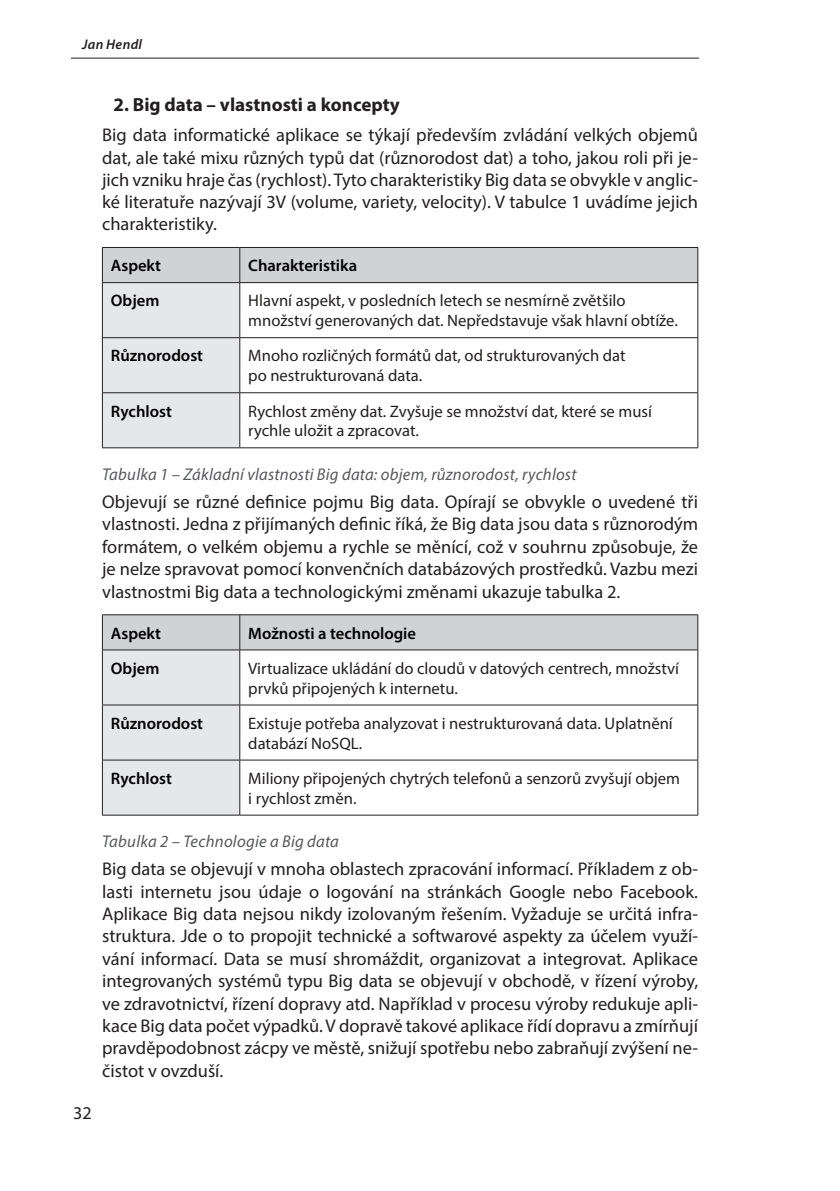
<style>
.page{position:relative;width:840px;height:1191px;background:#fff}
.page>*{position:absolute;margin:0;border:0;box-sizing:border-box;transform-origin:0 0}
.podnadpisy{font:700 19px "Myriad Pro";color:#231f20}
.prvni_odstavec{font:18.4px/22.4px "Myriad Pro";color:#231f20;text-align:justify}
.t1{font:18px "Myriad Pro";color:#231f20}
.popisky_obrazek{font:italic 17px "Myriad Pro";letter-spacing:.015em;color:#57585a}
.tabulka_obsah{font:16.6px/20px "Myriad Pro";color:#231f20}
.tabulka_popisek{font:600 16.6px "Myriad Pro";color:#000}
.t2{font:italic 600 14px "Myriad Pro";letter-spacing:.025em;color:#231f20}
</style>
<div class="page">
<hr style="left:71px;top:58px;width:627px;height:1px;background:#231f20">
<svg style="left:103px;top:248px;width:594px;height:199px"></svg>
<hr style="left:239px;top:248px;width:1px;height:34px;background:#231f20">
<hr style="left:239px;top:283px;width:1px;height:54px;background:#231f20">
<hr style="left:102px;top:337px;width:138px;height:1px;background:#231f20">
<hr style="left:240px;top:337px;width:457px;height:1px;background:#231f20">
<hr style="left:239px;top:338px;width:1px;height:54px;background:#231f20">
<hr style="left:102px;top:392px;width:138px;height:1px;background:#231f20">
<hr style="left:240px;top:392px;width:457px;height:1px;background:#231f20">
<hr style="left:239px;top:393px;width:1px;height:54px;background:#231f20">
<hr style="left:102px;top:247px;width:138px;height:1px;background:#231f20">
<hr style="left:102px;top:248px;width:1px;height:34px;background:#231f20">
<hr style="left:240px;top:247px;width:457px;height:1px;background:#231f20">
<hr style="left:697px;top:248px;width:1px;height:34px;background:#231f20">
<hr style="left:102px;top:282px;width:138px;height:1px;background:#231f20">
<hr style="left:240px;top:282px;width:457px;height:1px;background:#231f20">
<hr style="left:102px;top:283px;width:1px;height:54px;background:#231f20">
<hr style="left:697px;top:283px;width:1px;height:54px;background:#231f20">
<hr style="left:102px;top:338px;width:1px;height:54px;background:#231f20">
<hr style="left:697px;top:338px;width:1px;height:54px;background:#231f20">
<hr style="left:102px;top:393px;width:1px;height:54px;background:#231f20">
<hr style="left:697px;top:393px;width:1px;height:54px;background:#231f20">
<hr style="left:102px;top:447px;width:138px;height:1px;background:#231f20">
<hr style="left:240px;top:447px;width:457px;height:1px;background:#231f20">
<svg style="left:103px;top:615px;width:594px;height:200px"></svg>
<hr style="left:239px;top:615px;width:1px;height:34px;background:#231f20">
<hr style="left:239px;top:650px;width:1px;height:54px;background:#231f20">
<hr style="left:102px;top:704px;width:138px;height:1px;background:#231f20">
<hr style="left:240px;top:704px;width:457px;height:1px;background:#231f20">
<hr style="left:239px;top:705px;width:1px;height:55px;background:#231f20">
<hr style="left:102px;top:759px;width:138px;height:1px;background:#231f20">
<hr style="left:240px;top:759px;width:457px;height:1px;background:#231f20">
<hr style="left:239px;top:760px;width:1px;height:55px;background:#231f20">
<hr style="left:102px;top:614px;width:138px;height:1px;background:#231f20">
<hr style="left:102px;top:615px;width:1px;height:34px;background:#231f20">
<hr style="left:240px;top:614px;width:457px;height:1px;background:#231f20">
<hr style="left:697px;top:615px;width:1px;height:34px;background:#231f20">
<hr style="left:102px;top:649px;width:138px;height:1px;background:#231f20">
<hr style="left:240px;top:649px;width:457px;height:1px;background:#231f20">
<hr style="left:102px;top:650px;width:1px;height:54px;background:#231f20">
<hr style="left:697px;top:650px;width:1px;height:54px;background:#231f20">
<hr style="left:102px;top:705px;width:1px;height:55px;background:#231f20">
<hr style="left:697px;top:705px;width:1px;height:55px;background:#231f20">
<hr style="left:102px;top:760px;width:1px;height:55px;background:#231f20">
<hr style="left:697px;top:760px;width:1px;height:55px;background:#231f20">
<hr style="left:102px;top:815px;width:138px;height:1px;background:#231f20">
<hr style="left:240px;top:815px;width:457px;height:1px;background:#231f20">
<p class="t2" style="left:82px;top:35px;width:61px">Jan Hendl</p>
<p class="podnadpisy" style="left:113px;top:92px;width:288px">2. Big data – vlastnosti a koncepty</p>
<p class="prvni_odstavec" style="left:102px;top:124px;width:597px">Big data informatické aplikace se týkají především zvládání velkých objemů dat, ale také mixu různých typů dat (různorodost dat) a toho, jakou roli při je&shy;jich vzniku hraje čas (rychlost). Tyto charakteristiky Big data se obvykle v anglic&shy;ké literatuře nazývají 3V (volume, variety, velocity). V tabulce 1 uvádíme jejich charakteristiky.</p>
<p class="tabulka_popisek" style="left:111px;top:255px;width:51px">Aspekt</p>
<p class="tabulka_popisek" style="left:248px;top:255px;width:110px">Charakteristika</p>
<p class="tabulka_popisek" style="left:111px;top:290px;width:50px">Objem</p>
<p class="tabulka_obsah" style="left:248px;top:290px;width:430px">Hlavní aspekt, v posledních letech se nesmírně zvětšilo množství generovaných dat. Nepředstavuje však hlavní obtíže.</p>
<p class="tabulka_popisek" style="left:111px;top:345px;width:94px">Různorodost</p>
<p class="tabulka_obsah" style="left:248px;top:346px;width:378px">Mnoho rozličných formátů dat, od strukturovaných dat po nestrukturovaná data.</p>
<p class="tabulka_popisek" style="left:111px;top:400px;width:62px">Rychlost</p>
<p class="tabulka_obsah" style="left:248px;top:401px;width:405px">Rychlost změny dat. Zvyšuje se množství dat, které se musí rychle uložit a zpracovat.</p>
<p class="popisky_obrazek" style="left:102px;top:463px;width:475px">Tabulka 1 – Základní vlastnosti Big data: objem, různorodost, rychlost</p>
<p class="prvni_odstavec" style="left:102px;top:490px;width:597px">Objevují se různé definice pojmu Big data. Opírají se obvykle o uvedené tři vlastnosti. Jedna z přijímaných definic říká, že Big data jsou data s různorodým formátem, o velkém objemu a rychle se měnící, což v souhrnu způsobuje, že je nelze spravovat pomocí konvenčních databázových prostředků. Vazbu mezi vlastnostmi Big data a technologickými změnami ukazuje tabulka 2.</p>
<p class="tabulka_popisek" style="left:111px;top:622px;width:51px">Aspekt</p>
<p class="tabulka_popisek" style="left:248px;top:622px;width:169px">Možnosti a technologie</p>
<p class="tabulka_popisek" style="left:111px;top:657px;width:50px">Objem</p>
<p class="tabulka_obsah" style="left:248px;top:658px;width:432px">Virtualizace ukládání do cloudů v datových centrech, množství prvků připojených k internetu.</p>
<p class="tabulka_popisek" style="left:111px;top:712px;width:94px">Různorodost</p>
<p class="tabulka_obsah" style="left:248px;top:713px;width:426px">Existuje potřeba analyzovat i nestrukturovaná data. Uplatnění databází NoSQL.</p>
<p class="tabulka_popisek" style="left:111px;top:767px;width:62px">Rychlost</p>
<p class="tabulka_obsah" style="left:248px;top:768px;width:433px">Miliony připojených chytrých telefonů a senzorů zvyšují objem i rychlost změn.</p>
<p class="popisky_obrazek" style="left:102px;top:831px;width:238px">Tabulka 2 – Technologie a Big data</p>
<p class="prvni_odstavec" style="left:102px;top:857px;width:597px">Big data se objevují v mnoha oblastech zpracování informací. Příkladem z ob&shy;lasti internetu jsou údaje o logování na stránkách Google nebo Facebook.<br>Aplikace Big data nejsou nikdy izolovaným řešením. Vyžaduje se určitá infra&shy;struktura. Jde o to propojit technické a softwarové aspekty za účelem využí&shy;vání informací. Data se musí shromáždit, organizovat a integrovat. Aplikace integrovaných systémů typu Big data se objevují v obchodě, v řízení výroby, ve zdravotnictví, řízení dopravy atd. Například v procesu výroby redukuje apli&shy;kace Big data počet výpadků. V dopravě takové aplikace řídí dopravu a zmírňují pravděpodobnost zácpy ve městě, snižují spotřebu nebo zabraňují zvýšení ne&shy;čistot v ovzduší.</p>
<p class="t1" style="left:73px;top:1102px;width:20px">32</p>
</div>
